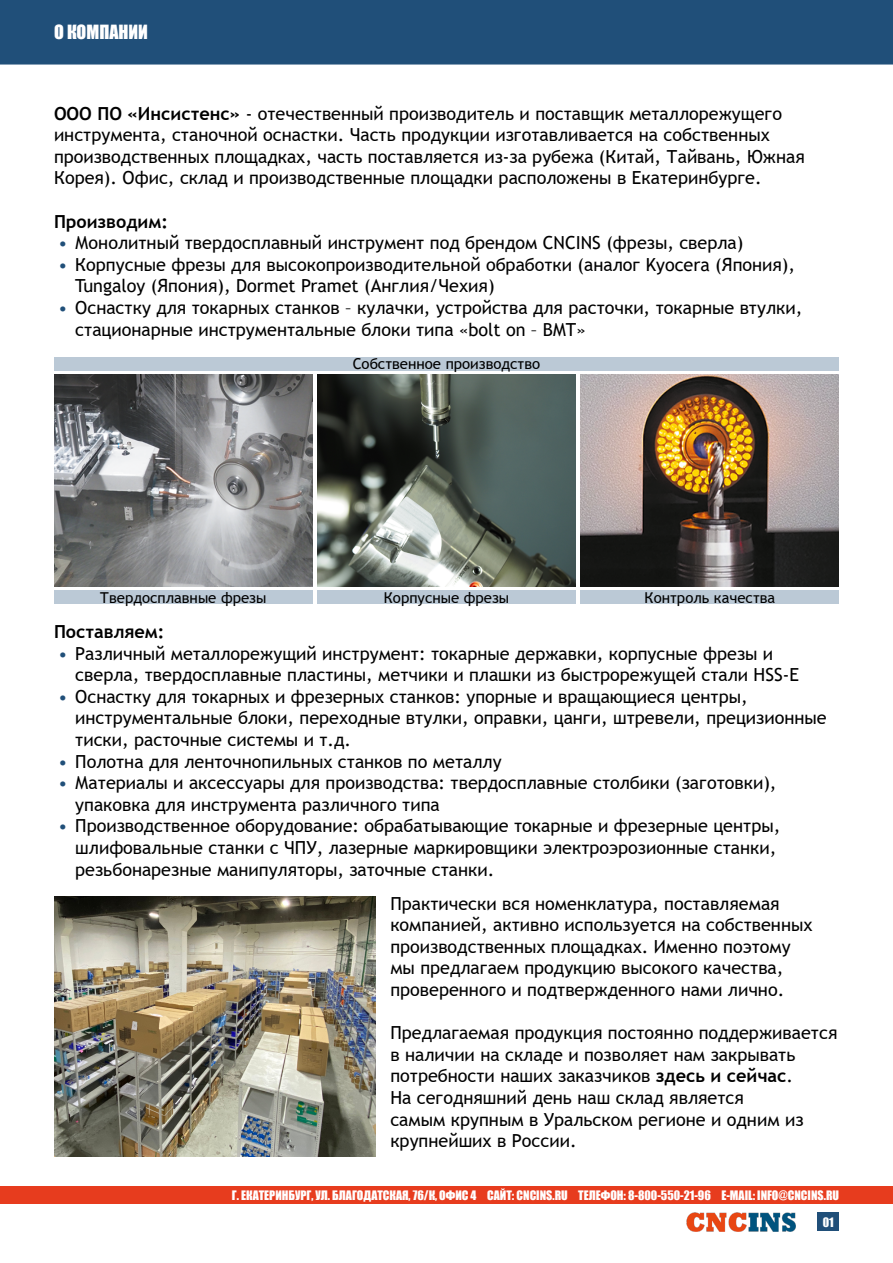
<style>
.page{position:relative;width:893px;height:1263px;background:#fff}
.page>*{position:absolute;margin:0;border:0;box-sizing:border-box;transform-origin:0 0}
.t1{font:18px/21.6px "Trebuchet MS";color:#000}
.t2{font:700 18px "Trebuchet MS";color:#000}
.t3{font:18px "Impact";color:#fff}
.t4{font:15px "Trebuchet MS";color:#000}
.t5{font:12px "Impact";color:#fff}
.s1{font-weight:700}
.s2{color:#204f79}
</style>
<div class="page">
<div style="left:0;top:0;width:893px;height:65px;background:#204f79;border:2px solid #204f79"></div>
<div style="left:0;top:1187px;width:893px;height:17px;background:#e73c1e"></div>
<div style="left:818px;top:1213px;width:21px;height:18px;background:#204f79"></div>
<img style="left:686px;top:1213px;width:109px;height:18px">
<img style="left:54px;top:896px;width:321px;height:261px">
<img style="left:317px;top:375px;width:259px;height:211px">
<img style="left:54px;top:375px;width:258px;height:211px">
<img style="left:581px;top:375px;width:258px;height:211px">
<div style="left:54px;top:590px;width:258px;height:14px;background:#bbc9d6"></div>
<div style="left:54px;top:357px;width:785px;height:14px;background:#bbc9d6"></div>
<div style="left:317px;top:590px;width:259px;height:14px;background:#bbc9d6"></div>
<div style="left:581px;top:590px;width:258px;height:14px;background:#bbc9d6"></div>
<p class="t3" style="left:54px;top:18px;width:95px">О КОМПАНИИ</p>
<p class="t1" style="left:54px;top:102px;width:752px"><span class="s1">ООО ПО «Инсистенс»</span> - отечественный производитель и поставщик металлорежущего инструмента, станочной оснастки. Часть продукции изготавливается на собственных производственных площадках, часть поставляется из-за рубежа (Китай, Тайвань, Южная Корея). Офис, склад и производственные площадки расположены в Екатеринбурге.</p>
<p class="t2" style="left:54px;top:210px;width:115px">Производим:</p>
<p class="t1" style="left:58px;top:232px;width:687px"><span class="s2">•</span> Монолитный твердосплавный инструмент под брендом CNCINS (фрезы, сверла)</p>
<p class="t1" style="left:75px;top:253px;width:721px;text-indent:-17px"><span class="s2">•</span> Корпусные фрезы для высокопроизводительной обработки (аналог Kyocera (Япония),<br>Tungaloy (Япония), Dormet Pramet (Англия/Чехия)</p>
<p class="t1" style="left:75px;top:297px;width:729px;text-indent:-17px"><span class="s2">•</span> Оснастку для токарных станков – кулачки, устройства для расточки, токарные втулки, стационарные инструментальные блоки типа «bolt on – BMT»</p>
<p class="t4" style="left:100px;top:588px;width:168px">Твердосплавные фрезы</p>
<p class="t4" style="left:353px;top:354px;width:189px">Собственное производство</p>
<p class="t4" style="left:384px;top:588px;width:127px">Корпусные фрезы</p>
<p class="t4" style="left:645px;top:588px;width:132px">Контроль качества</p>
<p class="t2" style="left:54px;top:620px;width:112px">Поставляем:</p>
<p class="t1" style="left:75px;top:642px;width:725px;text-indent:-17px"><span class="s2">•</span> Различный металлорежущий инструмент: токарные державки, корпусные фрезы и сверла, твердосплавные пластины, метчики и плашки из быстрорежущей стали HSS-E</p>
<p class="t1" style="left:75px;top:685px;width:753px;text-indent:-17px"><span class="s2">•</span> Оснастку для токарных и фрезерных станков: упорные и вращающиеся центры, инструментальные блоки, переходные втулки, оправки, цанги, штревели, прецизионные тиски, расточные системы и т.д.</p>
<p class="t1" style="left:58px;top:750px;width:445px"><span class="s2">•</span> Полотна для ленточнопильных станков по металлу</p>
<p class="t1" style="left:75px;top:772px;width:703px;text-indent:-17px"><span class="s2">•</span> Материалы и аксессуары для производства: твердосплавные столбики (заготовки), упаковка для инструмента различного типа</p>
<p class="t1" style="left:75px;top:815px;width:706px;text-indent:-17px"><span class="s2">•</span> Производственное оборудование: обрабатывающие токарные и фрезерные центры, шлифовальные станки с ЧПУ, лазерные маркировщики электроэрозионные станки, резьбонарезные манипуляторы, заточные станки.</p>
<p class="t1" style="left:390px;top:892px;width:424px">Практически вся номенклатура, поставляемая компанией, активно используется на собственных производственных площадках. Именно поэтому мы предлагаем продукцию высокого качества, проверенного и подтвержденного нами лично.</p>
<p class="t1" style="left:390px;top:1022px;width:449px">Предлагаемая продукция постоянно поддерживается в наличии на складе и позволяет нам закрывать потребности наших заказчиков <span class="s1">здесь и сейчас</span>.<br>На сегодняшний день наш склад является<br>самым крупным в Уральском регионе и одним из крупнейших в России.</p>
<p class="t5" style="left:232px;top:1186px;width:608px">Г. ЕКАТЕРИНБУРГ, УЛ. БЛАГОДАТСКАЯ, 76/К, ОФИС 4 САЙТ: CNCINS.RU ТЕЛЕФОН: 8-800-550-21-96 E-MAIL: INFO@CNCINS.RU</p>
<p class="t5" style="left:823px;top:1212px;width:13px">01</p>
</div>
